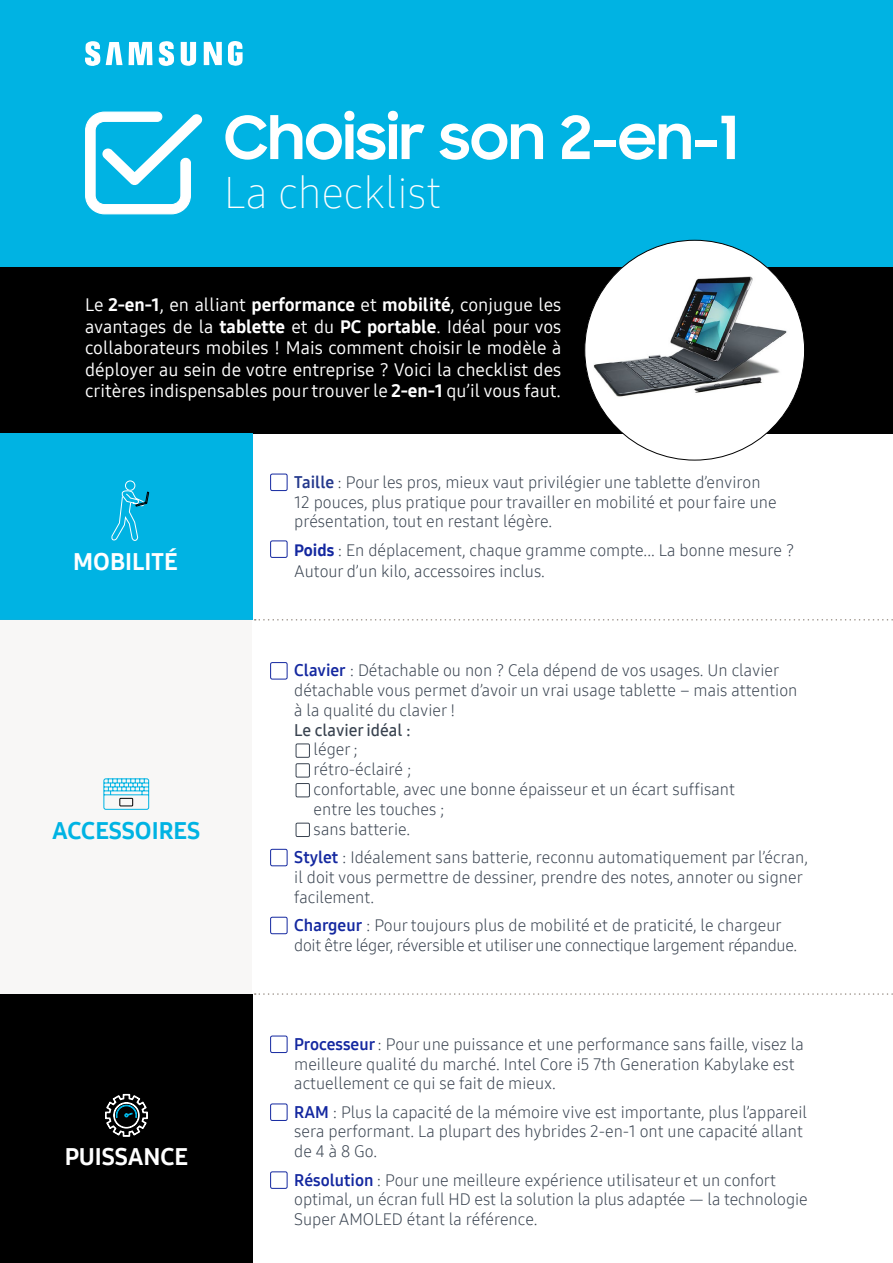
<style>
.page{position:relative;width:893px;height:1263px;background:#fff}
.page>*{position:absolute;margin:0;border:0;box-sizing:border-box;transform-origin:0 0}
.t1{font:700 59.4px "Samsung Sharp Sans";color:#fff}
.t2{font:43.2px "Samsung One 200";color:#fff}
.t3{font:24px "Samsung One 800";color:#fff}
.t4{font:24px "Samsung One 800";color:#00b3e3}
.t5{font:18px/21.6px "Samsung One 450";color:#fff;text-align:justify}
.t6{font:16.5px/19.8px "Samsung One 300";color:#38424f}
.t7{font:16.5px/19.8px "Samsung One 300";letter-spacing:-.02em;color:#38424f}
.t8{font:16.5px "Samsung One 600";color:#38424f}
.s1{font-family:"Samsung One 800"}
.s2{font-family:"Samsung One 700";color:#23388c}
.s3{font-family:"Samsung One 800";color:#1428a0}
.s4{font-family:"Samsung One 700";color:#1428a0}
</style>
<div class="page">
<svg style="left:255px;top:619px;width:638px;height:1px"></svg>
<div style="left:270px;top:474px;width:17px;height:17px;border:1px solid #1428a0;border-radius:2px"></div>
<div style="left:270px;top:541px;width:17px;height:17px;border:1px solid #1428a0;border-radius:2px"></div>
<div style="left:270px;top:662px;width:17px;height:17px;border:1px solid #1428a0;border-radius:2px"></div>
<div style="left:296px;top:744px;width:14px;height:13px;border:1px solid #38424f"></div>
<div style="left:296px;top:763px;width:14px;height:14px;border:1px solid #38424f"></div>
<div style="left:296px;top:783px;width:14px;height:14px;border:1px solid #38424f"></div>
<div style="left:296px;top:823px;width:14px;height:14px;border:1px solid #38424f"></div>
<div style="left:270px;top:849px;width:17px;height:17px;border:1px solid #1428a0;border-radius:2px"></div>
<div style="left:270px;top:917px;width:17px;height:17px;border:1px solid #1428a0;border-radius:2px"></div>
<div style="left:270px;top:1036px;width:17px;height:17px;border:1px solid #1428a0;border-radius:2px"></div>
<div style="left:270px;top:1103px;width:17px;height:18px;border:1px solid #1428a0;border-radius:2px"></div>
<div style="left:270px;top:1171px;width:17px;height:18px;border:1px solid #1428a0;border-radius:2px"></div>
<div style="left:0;top:267px;width:893px;height:167px;background:#000"></div>
<svg style="left:255px;top:993px;width:638px;height:2px"></svg>
<div style="left:0;top:434px;width:252px;height:186px;background:#00b3e3"></div>
<div style="left:0;top:620px;width:252px;height:374px;background:#f8f7f6"></div>
<svg style="left:111px;top:480px;width:38px;height:61px"></svg>
<svg style="left:103px;top:778px;width:47px;height:32px"></svg>
<div style="left:119px;top:798px;width:14px;height:8px;border:1px solid #000"></div>
<div style="left:0;top:994px;width:252px;height:269px;background:#000"></div>
<svg style="left:105px;top:1093px;width:43px;height:44px"></svg>
<div style="left:0;top:0;width:893px;height:267px;background:#00b3e3"></div>
<svg style="left:85px;top:111px;width:118px;height:104px"></svg>
<svg style="left:159px;top:41px;width:15px;height:25px"></svg>
<svg style="left:129px;top:42px;width:23px;height:23px"></svg>
<svg style="left:204px;top:41px;width:39px;height:25px"></svg>
<svg style="left:180px;top:42px;width:16px;height:24px"></svg>
<svg style="left:85px;top:41px;width:38px;height:25px"></svg>
<div style="left:585px;top:240px;width:220px;height:220px;background:#fff;border-radius:50%"></div>
<img style="left:586px;top:266px;width:206px;height:143px">
<h1 class="t1" style="left:224px;top:94px;width:516px">Choisir son 2-en-1</h1>
<h2 class="t2" style="left:224px;top:164px;width:219px">La checklist</h2>
<p class="t5" style="left:85px;top:294px;width:478px">Le <span class="s1">2-en-1</span>, en alliant <span class="s1">performance</span> et <span class="s1">mobilité</span>, conjugue les avantages de la <span class="s1">tablette</span> et du <span class="s1">PC portable</span>. Idéal pour vos collaborateurs mobiles ! Mais comment choisir le modèle à déployer au sein de votre entreprise ? Voici la checklist des critères indispensables pour trouver le <span class="s1">2-en-1</span> qu’il vous faut.</p>
<h3 class="t3" style="left:73px;top:545px;width:106px">MOBILITÉ</h3>
<h3 class="t4" style="left:52px;top:814px;width:150px">ACCESSOIRES</h3>
<h3 class="t3" style="left:65px;top:1140px;width:125px">PUISSANCE</h3>
<p class="t6" style="left:294px;top:472px;width:484px"><span class="s2">Taille</span> : Pour les pros, mieux vaut privilégier une tablette d’environ<br>12 pouces, plus pratique pour travailler en mobilité et pour faire une présentation, tout en restant légère.</p>
<p class="t6" style="left:294px;top:539px;width:501px;line-height:21.6px"><span class="s3">Poids</span> : En déplacement, chaque gramme compte... La bonne mesure ?<br>Autour d’un kilo, accessoires inclus.</p>
<p class="t6" style="left:294px;top:660px;width:505px"><span class="s4">Clavier</span> : Détachable ou non ? Cela dépend de vos usages. Un clavier détachable vous permet d’avoir un vrai usage tablette – mais attention à la qualité du clavier !</p>
<p class="t8" style="left:294px;top:719px;width:118px">Le clavier idéal :</p>
<p class="t6" style="left:314px;top:739px;width:423px">léger ;<br>rétro-éclairé ;<br>confortable, avec une bonne épaisseur et un écart suffisant entre les touches ;<br>sans batterie.</p>
<p class="t6" style="left:294px;top:847px;width:515px"><span class="s4">Stylet</span> : Idéalement sans batterie, reconnu automatiquement par l’écran, il doit vous permettre de dessiner, prendre des notes, annoter ou signer facilement.</p>
<p class="t7" style="left:294px;top:915px;width:504px"><span class="s4">Chargeur</span> : Pour toujours plus de mobilité et de praticité, le chargeur doit être léger, réversible et utiliser une connectique largement répandue.</p>
<p class="t6" style="left:294px;top:1034px;width:511px"><span class="s4">Processeur</span>: Pour une puissance et une performance sans faille, visez la meilleure qualité du marché. Intel Core i5 7th Generation Kabylake est actuellement ce qui se fait de mieux.</p>
<p class="t6" style="left:294px;top:1102px;width:514px"><span class="s4">RAM</span> : Plus la capacité de la mémoire vive est importante, plus l’appareil sera performant. La plupart des hybrides 2-en-1 ont une capacité allant de 4 à 8 Go.</p>
<p class="t6" style="left:294px;top:1169px;width:515px"><span class="s4">Résolution</span> : Pour une meilleure expérience utilisateur et un confort optimal, un écran full HD est la solution la plus adaptée — la technologie<br>Super AMOLED étant la référence.</p>
</div>
